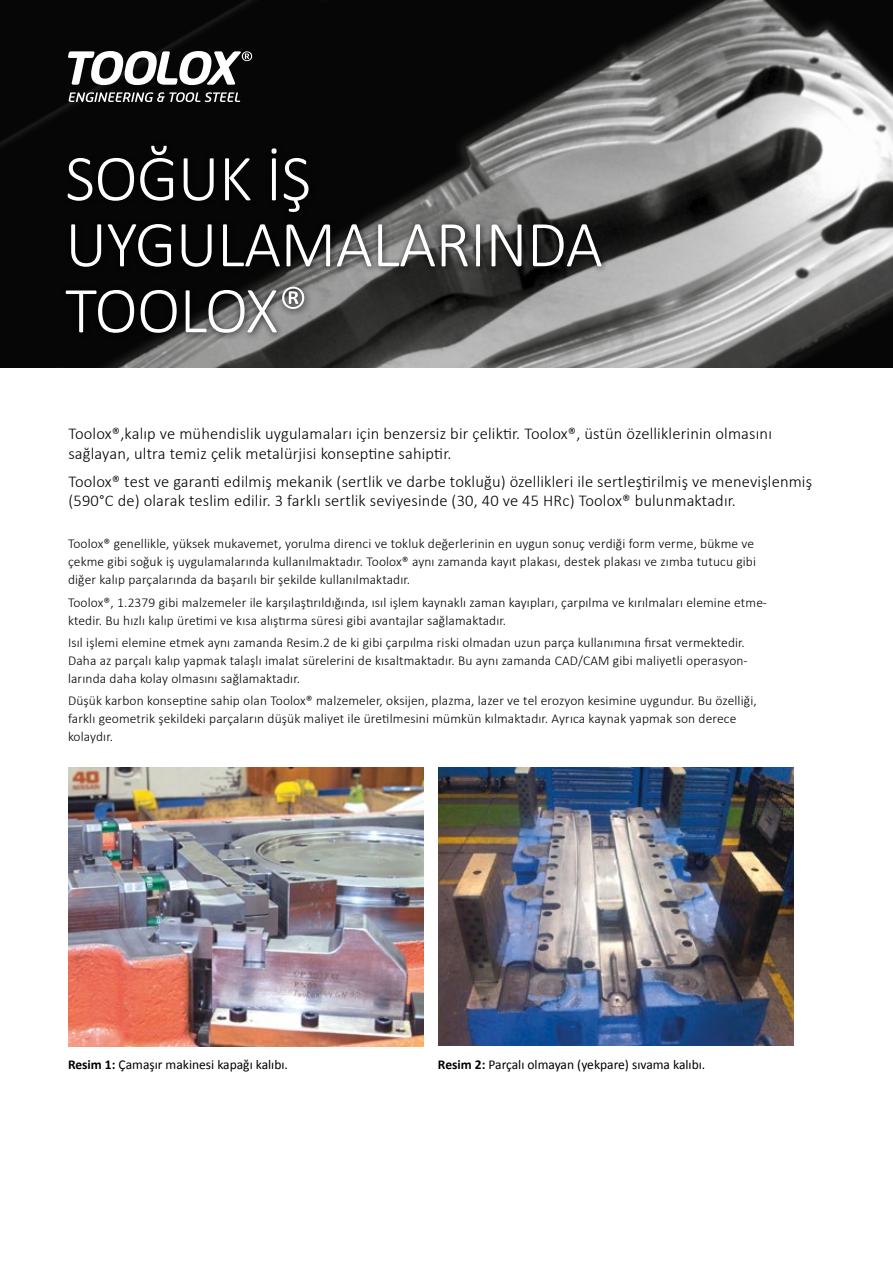
<style>
.page{position:relative;width:893px;height:1263px;background:#fff}
.page>*{position:absolute;margin:0;border:0;box-sizing:border-box;transform-origin:0 0}
.t1{font:300 66px/66px "Calibri";letter-spacing:-.01em;color:#fff}
.Body{font:300 16.5px/19.5px "Calibri";letter-spacing:.01em;color:#000}
.Body-2{font:300 13.5px/18px "Calibri";letter-spacing:.01em;color:#000}
.t2{font:13.5px "Calibri";color:#000}
.s1{font-size:60px}
.s2{font-weight:700}
</style>
<div class="page">
<img style="left:0;top:0;width:893px;height:368px">
<div style="left:60px;top:140px;width:549px;height:200px;background:#000;opacity:.75"></div>
<img style="left:68px;top:767px;width:355px;height:279px">
<img style="left:438px;top:767px;width:356px;height:279px">
<svg style="left:68px;top:51px;width:184px;height:34px"></svg>
<svg style="left:69px;top:92px;width:171px;height:10px"></svg>
<p class="t1" style="left:65px;top:142px;width:539px">SOĞUK İŞ<br>UYGULAMALARINDA<br>TOOLOX<span class="s1">®</span></p>
<p class="Body" style="left:68px;top:423px;width:705px">Toolox®,kalıp ve mühendislik uygulamaları için benzersiz bir çeliktir. Toolox®, üstün özelliklerinin olmasını sağlayan, ultra temiz çelik metalürjisi konseptine sahiptir.</p>
<p class="Body" style="left:68px;top:471px;width:745px">Toolox® test ve garanti edilmiş mekanik (sertlik ve darbe tokluğu) özellikleri ile sertleştirilmiş ve menevişlenmiş (590°C de) olarak teslim edilir. 3 farklı sertlik seviyesinde (30, 40 ve 45 HRc) Toolox® bulunmaktadır.</p>
<p class="Body-2" style="left:68px;top:534px;width:690px">Toolox® genellikle, yüksek mukavemet, yorulma direnci ve tokluk değerlerinin en uygun sonuç verdiği form verme, bükme ve çekme gibi soğuk iş uygulamalarında kullanılmaktadır. Toolox® aynı zamanda kayıt plakası, destek plakası ve zımba tutucu gibi diğer kalıp parçalarında da başarılı bir şekilde kullanılmaktadır.</p>
<p class="Body-2" style="left:68px;top:592px;width:700px">Toolox®, 1.2379 gibi malzemeler ile karşılaştırıldığında, ısıl işlem kaynaklı zaman kayıpları, çarpılma ve kırılmaları elemine etme&shy;ktedir. Bu hızlı kalıp üretimi ve kısa alıştırma süresi gibi avantajlar sağlamaktadır.</p>
<p class="Body-2" style="left:68px;top:633px;width:681px">Isıl işlemi elemine etmek aynı zamanda Resim.2 de ki gibi çarpılma riski olmadan uzun parça kullanımına fırsat vermektedir.<br>Daha az parçalı kalıp yapmak talaşlı imalat sürelerini de kısaltmaktadır. Bu aynı zamanda CAD/CAM gibi maliyetli operasyon&shy;larında daha kolay olmasını sağlamaktadır.</p>
<p class="Body-2" style="left:68px;top:691px;width:690px">Düşük karbon konseptine sahip olan Toolox® malzemeler, oksijen, plazma, lazer ve tel erozyon kesimine uygundur. Bu özelliği, farklı geometrik şekildeki parçaların düşük maliyet ile üretilmesini mümkün kılmaktadır. Ayrıca kaynak yapmak son derece kolaydır.</p>
<p class="t2" style="left:68px;top:1056px;width:221px"><span class="s2">Resim 1:</span> Çamaşır makinesi kapağı kalıbı.</p>
<p class="t2" style="left:438px;top:1056px;width:269px"><span class="s2">Resim 2:</span> Parçalı olmayan (yekpare) sıvama kalıbı.</p>
</div>
